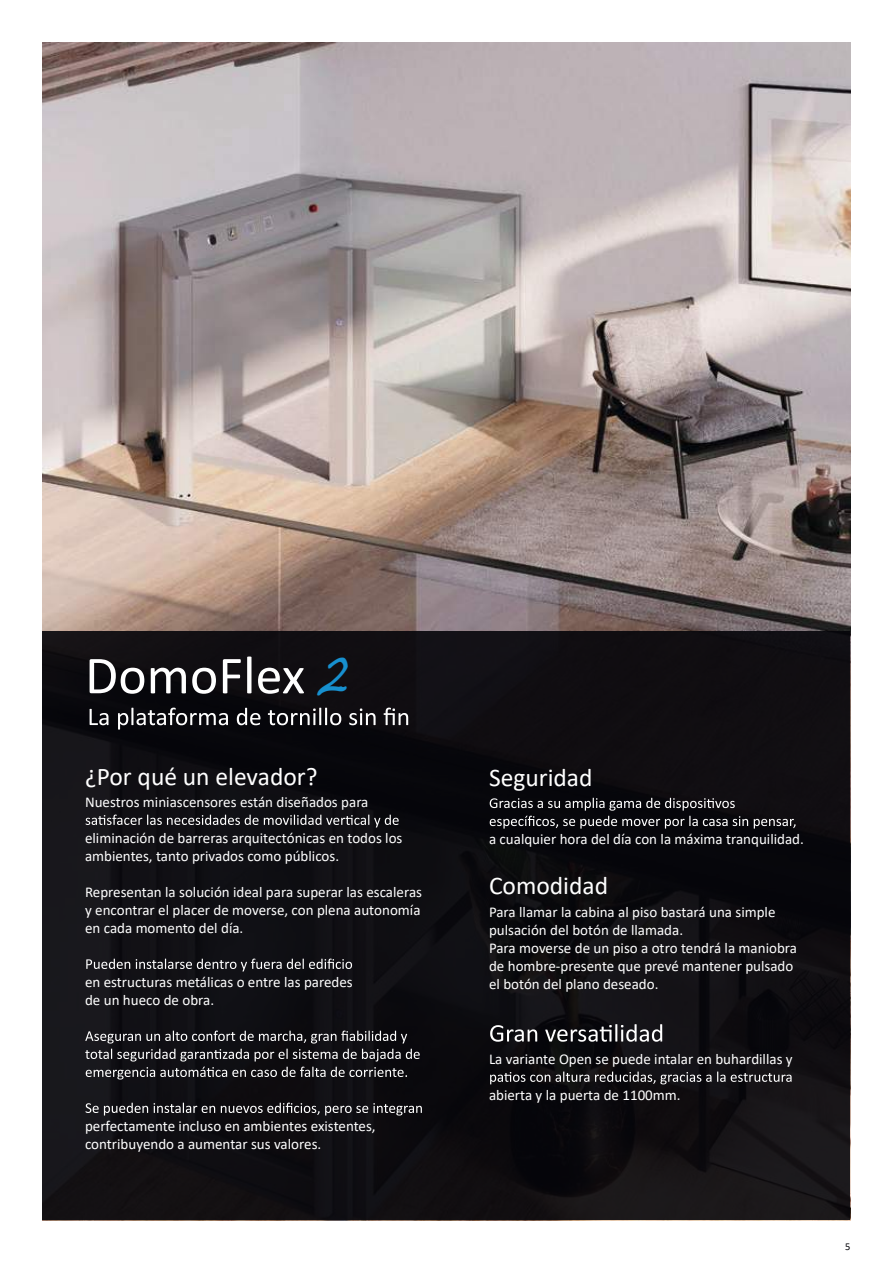
<style>
.page{position:relative;width:893px;height:1263px;background:#fff}
.page>*{position:absolute;margin:0;border:0;box-sizing:border-box;transform-origin:0 0}
.t1{font:54px "Calibri";color:#fff}
.t2{font:25.5px "Calibri";color:#fff}
.t3{font:15px/18px "Calibri";color:#fff}
.t4{font:10.5px "Calibri";color:#05050a}
.s1{font-family:"Segoe Script";font-style:italic;color:#1790cf}
</style>
<div class="page">
<img style="left:43px;top:43px;width:807px;height:588px">
<svg style="left:43px;top:631px;width:807px;height:589px;background:#0f0d11"></svg>
<svg style="left:490px;top:798px;width:306px;height:31px;background:#2d2c30"></svg>
<svg style="left:490px;top:1024px;width:172px;height:18px;background:#4e4e51"></svg>
<svg style="left:490px;top:1071px;width:302px;height:13px;background:#403e41"></svg>
<svg style="left:86px;top:814px;width:313px;height:13px;background:#414044"></svg>
<svg style="left:86px;top:958px;width:266px;height:13px;background:#424145"></svg>
<svg style="left:85px;top:1030px;width:322px;height:13px;background:#403f43"></svg>
<svg style="left:85px;top:1049px;width:335px;height:30px;background:#39383c"></svg>
<svg style="left:86px;top:1102px;width:336px;height:13px;background:#3f3e41"></svg>
<svg style="left:90px;top:708px;width:318px;height:21px;background:#3d3c40"></svg>
<h1 class="t1" style="left:85px;top:638px;width:287px">DomoFlex <span class="s1">2</span></h1>
<h2 class="t2" style="left:85px;top:758px;width:234px">¿Por qué un elevador?</h2>
<p class="t3" style="left:85px;top:792px;width:285px">Nuestros miniascensores están diseñados para</p>
<p class="t3" style="left:85px;top:828px;width:319px">eliminación de barreras arquitectónicas en todos los ambientes, tanto privados como públicos.</p>
<p class="t3" style="left:85px;top:882px;width:338px;text-align:justify">Representan la solución ideal para superar las escaleras y encontrar el placer de moverse, con plena autonomía en cada momento del día.</p>
<p class="t3" style="left:85px;top:972px;width:269px">en estructuras metálicas o entre las paredes de un hueco de obra.</p>
<p class="t3" style="left:85px;top:1116px;width:292px">perfectamente incluso en ambientes existentes, contribuyendo a aumentar sus valores.</p>
<h2 class="t2" style="left:489px;top:759px;width:105px">Seguridad</h2>
<p class="t3" style="left:489px;top:830px;width:316px">a cualquier hora del día con la máxima tranquilidad.</p>
<h2 class="t2" style="left:489px;top:868px;width:121px">Comodidad</h2>
<p class="t3" style="left:489px;top:902px;width:310px">Para llamar la cabina al piso bastará una simple pulsación del botón de llamada.<br>Para moverse de un piso a otro tendrá la maniobra de hombre-presente que prevé mantener pulsado el botón del plano deseado.</p>
<p class="t3" style="left:489px;top:1049px;width:305px">La variante Open se puede intalar en buhardillas y</p>
<p class="t3" style="left:489px;top:1085px;width:193px">abierta y la puerta de 1100mm.</p>
<p class="t4" style="left:845px;top:1239px;width:7px">5</p>
</div>
